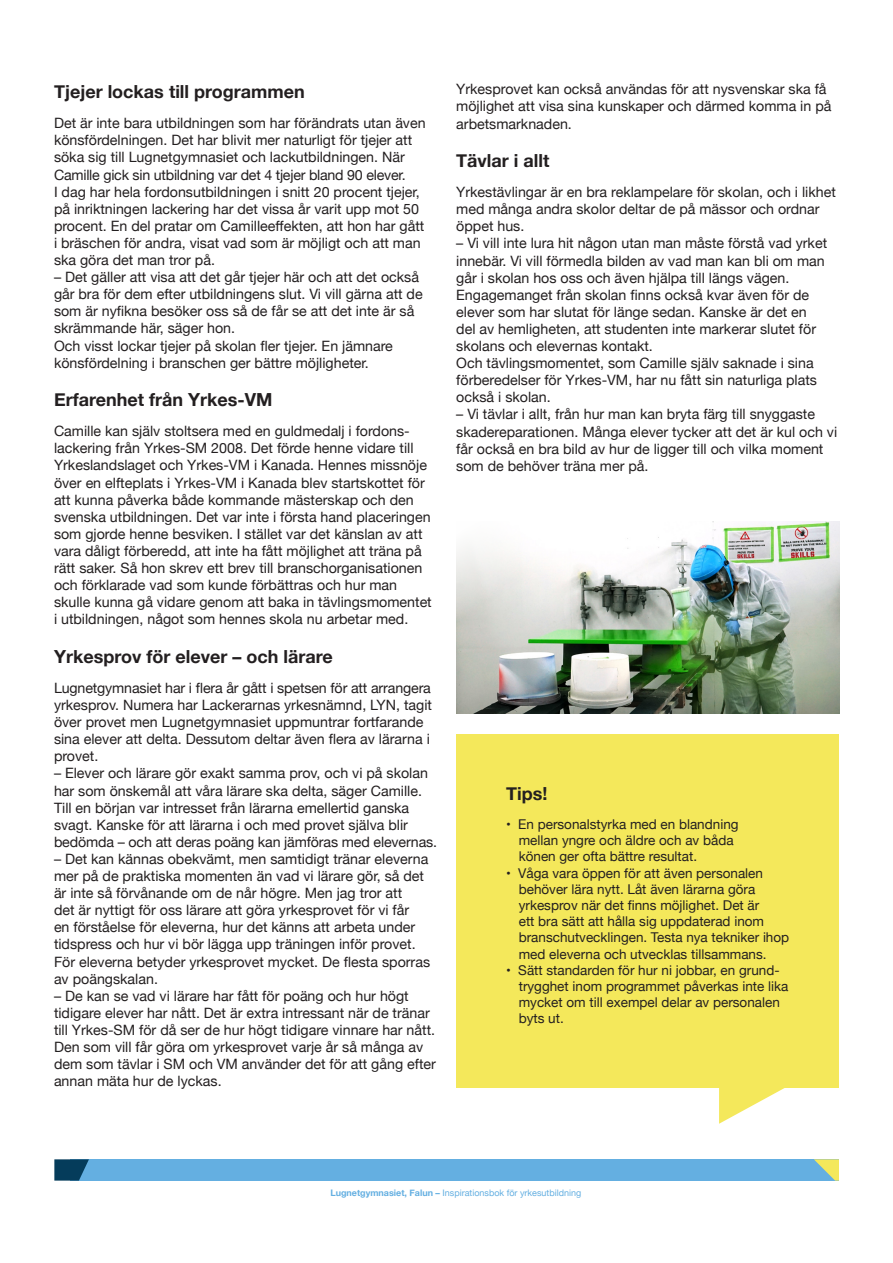
<style>
.page{position:relative;width:893px;height:1263px;background:#fff}
.page>*{position:absolute;margin:0;border:0;box-sizing:border-box;transform-origin:0 0}
.Rubrik{font:700 18px "Helvetica Neue";color:#231f20}
.Brödtext{font:14.25px/17.1px "Helvetica Neue";color:#231f20}
.inforuta{font:13.5px/16.2px "Helvetica Neue";color:#231f20}
.Skolnamn{font:9px "Helvetica Neue";color:#64afe1}
.s1{font-weight:700}
</style>
<div class="page">
<div style="left:456px;top:734px;width:383px;height:353px;background:#f4e85b"></div>
<svg style="left:719px;top:1087px;width:70px;height:37px"></svg>
<div style="left:70px;top:1159px;width:769px;height:21px;background:#64afe1"></div>
<svg style="left:54px;top:1159px;width:35px;height:21px"></svg>
<svg style="left:814px;top:1159px;width:25px;height:21px"></svg>
<img style="left:457px;top:522px;width:382px;height:191px">
<p class="Rubrik" style="left:54px;top:78px;width:252px">Tjejer lockas till programmen</p>
<p class="Brödtext" style="left:54px;top:115px;width:373px">Det är inte bara utbildningen som har förändrats utan även könsfördelningen. Det har blivit mer naturligt för tjejer att söka sig till Lugnetgymnasiet och lackutbildningen. När Camille gick sin utbildning var det 4 tjejer bland 90 elever.<br>I dag har hela fordonsutbildningen i snitt 20 procent tjejer, på inriktningen lackering har det vissa år varit upp mot 50 procent. En del pratar om Camilleeffekten, att hon har gått i bräschen för andra, visat vad som är möjligt och att man ska göra det man tror på.</p>
<p class="Brödtext" style="left:54px;top:269px;width:370px">– Det gäller att visa att det går tjejer här och att det också går bra för dem efter utbildningens slut. Vi vill gärna att de som är nyfikna besöker oss så de får se att det inte är så skrämmande här, säger hon.</p>
<p class="Brödtext" style="left:54px;top:338px;width:340px">Och visst lockar tjejer på skolan fler tjejer. En jämnare könsfördelning i branschen ger bättre möjligheter.</p>
<p class="Rubrik" style="left:54px;top:386px;width:220px">Erfarenhet från Yrkes-VM</p>
<p class="Brödtext" style="left:54px;top:423px;width:379px">Camille kan själv stoltsera med en guldmedalj i fordons&shy;lackering från Yrkes-SM 2008. Det förde henne vidare till Yrkeslandslaget och Yrkes-VM i Kanada. Hennes missnöje över en elfteplats i Yrkes-VM i Kanada blev startskottet för att kunna påverka både kommande mästerskap och den svenska utbildningen. Det var inte i första hand placeringen som gjorde henne besviken. I stället var det känslan av att vara dåligt förberedd, att inte ha fått möjlighet att träna på rätt saker. Så hon skrev ett brev till branschorganisationen och förklarade vad som kunde förbättras och hur man skulle kunna gå vidare genom att baka in tävlingsmomentet i utbildningen, något som hennes skola nu arbetar med.</p>
<p class="Rubrik" style="left:54px;top:642px;width:280px">Yrkesprov för elever – och lärare</p>
<p class="Brödtext" style="left:54px;top:680px;width:379px">Lugnetgymnasiet har i flera år gått i spetsen för att arrangera yrkesprov. Numera har Lackerarnas yrkesnämnd, LYN, tagit över provet men Lugnetgymnasiet uppmuntrar fortfarande sina elever att delta. Dessutom deltar även flera av lärarna i provet.</p>
<p class="Brödtext" style="left:54px;top:766px;width:376px">– Elever och lärare gör exakt samma prov, och vi på skolan har som önskemål att våra lärare ska delta, säger Camille.</p>
<p class="Brödtext" style="left:54px;top:800px;width:385px">Till en början var intresset från lärarna emellertid ganska svagt. Kanske för att lärarna i och med provet själva blir bedömda – och att deras poäng kan jämföras med elevernas.</p>
<p class="Brödtext" style="left:54px;top:851px;width:376px">– Det kan kännas obekvämt, men samtidigt tränar eleverna mer på de praktiska momenten än vad vi lärare gör, så det är inte så förvånande om de når högre. Men jag tror att<br>det är nyttigt för oss lärare att göra yrkesprovet för vi får en förståelse för eleverna, hur det känns att arbeta under tidspress och hur vi bör lägga upp träningen inför provet.</p>
<p class="Brödtext" style="left:54px;top:954px;width:378px">För eleverna betyder yrkesprovet mycket. De flesta sporras av poängskalan.</p>
<p class="Brödtext" style="left:54px;top:988px;width:383px">– De kan se vad vi lärare har fått för poäng och hur högt tidigare elever har nått. Det är extra intressant när de tränar till Yrkes-SM för då ser de hur högt tidigare vinnare har nått.<br>Den som vill får göra om yrkesprovet varje år så många av dem som tävlar i SM och VM använder det för att gång efter annan mäta hur de lyckas.</p>
<p class="Brödtext" style="left:456px;top:82px;width:377px">Yrkesprovet kan också användas för att nysvenskar ska få möjlighet att visa sina kunskaper och därmed komma in på arbetsmarknaden.</p>
<p class="Rubrik" style="left:456px;top:147px;width:95px">Tävlar i allt</p>
<p class="Brödtext" style="left:456px;top:184px;width:381px">Yrkestävlingar är en bra reklampelare för skolan, och i likhet med många andra skolor deltar de på mässor och ordnar öppet hus.</p>
<p class="Brödtext" style="left:456px;top:236px;width:372px">– Vi vill inte lura hit någon utan man måste förstå vad yrket innebär. Vi vill förmedla bilden av vad man kan bli om man går i skolan hos oss och även hjälpa till längs vägen.</p>
<p class="Brödtext" style="left:456px;top:287px;width:361px">Engagemanget från skolan finns också kvar även för de elever som har slutat för länge sedan. Kanske är det en del av hemligheten, att studenten inte markerar slutet för skolans och elevernas kontakt.</p>
<p class="Brödtext" style="left:456px;top:355px;width:362px">Och tävlingsmomentet, som Camille själv saknade i sina förberedelser för Yrkes-VM, har nu fått sin naturliga plats också i skolan.</p>
<p class="Brödtext" style="left:456px;top:407px;width:382px">– Vi tävlar i allt, från hur man kan bryta färg till snyggaste skadereparationen. Många elever tycker att det är kul och vi får också en bra bild av hur de ligger till och vilka moment som de behöver träna mer på.</p>
<p class="Rubrik" style="left:506px;top:779px;width:43px">Tips!</p>
<p class="inforuta" style="left:519px;top:817px;width:221px;text-indent:-13px">• En personalstyrka med en blandning mellan yngre och äldre och av båda könen ger ofta bättre resultat.</p>
<p class="inforuta" style="left:519px;top:865px;width:272px;text-indent:-13px">• Våga vara öppen för att även personalen behöver lära nytt. Låt även lärarna göra yrkesprov när det finns möjlighet. Det är<br>ett bra sätt att hålla sig uppdaterad inom branschutvecklingen. Testa nya tekniker ihop med eleverna och utvecklas tillsammans.</p>
<p class="inforuta" style="left:519px;top:963px;width:271px;text-indent:-13px">• Sätt standarden för hur ni jobbar, en grund&shy;trygghet inom programmet påverkas inte lika mycket om till exempel delar av personalen byts ut.</p>
<p class="Skolnamn" style="left:330px;top:1186px;width:252px"><span class="s1">Lugnetgymnasiet, Falun –</span> Inspirationsbok för yrkesutbildning</p>
</div>
